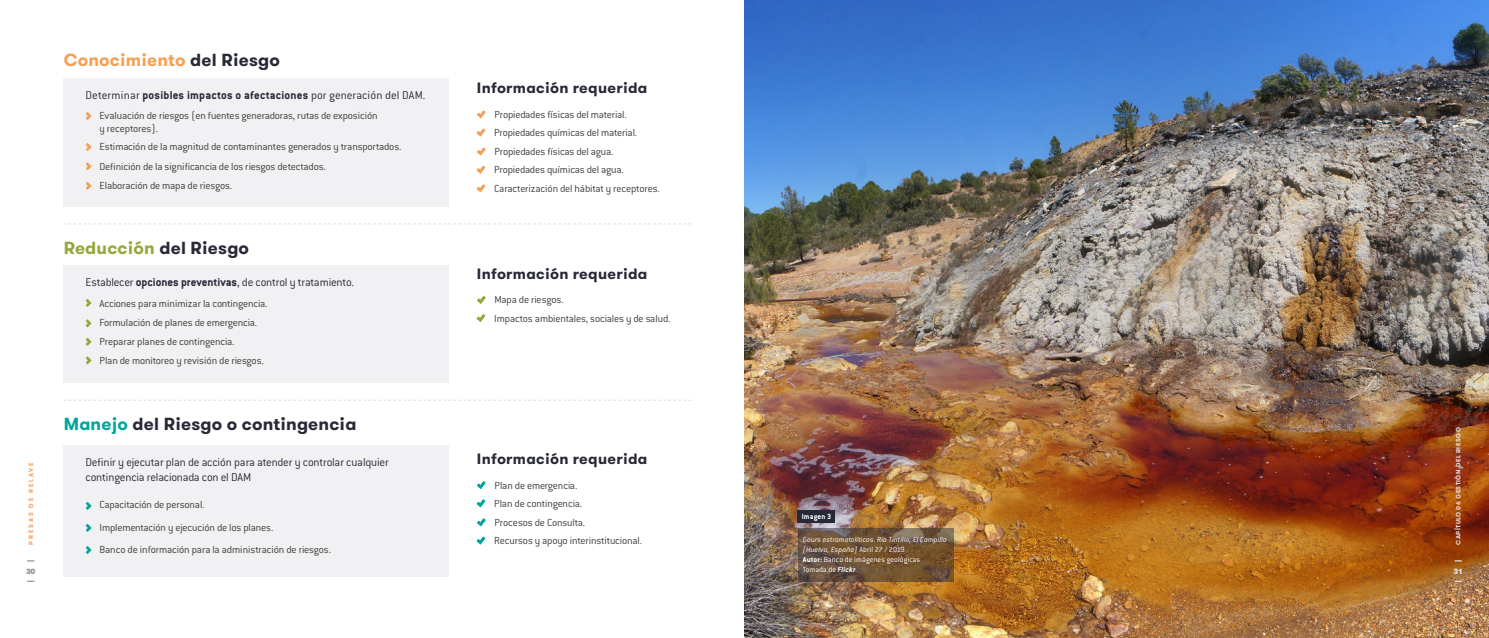
<style>
.page{position:relative;width:1489px;height:638px;background:#fff}
.page>*{position:absolute;margin:0;border:0;box-sizing:border-box;transform-origin:0 0}
.t1{font:700 17.5px "GT Walsheim";letter-spacing:.01em;color:#282937}
.t2{font:700 17.5px "GT Walsheim";letter-spacing:.01em;color:#f5a057}
.t3{font:700 17.5px "GT Walsheim";letter-spacing:.01em;color:#96a83b}
.t4{font:700 15px "GT Walsheim";letter-spacing:.02em;color:#282937}
.t5{font:300 12.5px/15px "Conduit ITC Std";letter-spacing:-.015em;color:#282937}
.t6{font:300 12.5px "Conduit ITC Std";letter-spacing:.005em;color:#282937}
.t7{font:300 11.25px/18.5px "Conduit ITC Std";letter-spacing:-.015em;color:#3c3c3b}
.t8{font:italic 300 8.12px/10px "Conduit ITC Std";letter-spacing:.01em;color:#fff}
.t9{font:700 8.12px "Conduit ITC Std";letter-spacing:.02em;color:#fff}
.t10{font:900 7.5px "GT Walsheim";color:#97939d}
.t11{font:900 7.5px "GT Walsheim";color:#e3e1e5}
.t12{font:700 6.25px "GT Walsheim";letter-spacing:.07em;color:#e3e1e5}
.t13{font:700 6.25px "GT Walsheim";letter-spacing:.28em;color:#f5a057}
.s1{color:#282937}
.s2{font-weight:700}
.s3{color:#00a69d}
.s4{font-style:normal}
.s5{font-weight:700;font-style:normal}
</style>
<div class="page">
<img style="left:744px;top:0;width:744px;height:638px">
<svg style="left:27px;top:580px;width:7px;height:2px"></svg>
<svg style="left:1454px;top:580px;width:7px;height:2px"></svg>
<div style="left:64px;top:78px;width:385px;height:129px;background:#f1f0f2"></div>
<svg style="left:476px;top:110px;width:10px;height:27px"></svg>
<svg style="left:85px;top:112px;width:7px;height:8px"></svg>
<svg style="left:85px;top:143px;width:7px;height:28px"></svg>
<svg style="left:85px;top:181px;width:7px;height:9px"></svg>
<svg style="left:477px;top:147px;width:9px;height:9px"></svg>
<svg style="left:476px;top:165px;width:10px;height:28px"></svg>
<div style="left:64px;top:266px;width:385px;height:117px;background:#f1f0f2"></div>
<svg style="left:85px;top:299px;width:7px;height:8px"></svg>
<svg style="left:85px;top:319px;width:7px;height:46px"></svg>
<svg style="left:476px;top:296px;width:10px;height:26px"></svg>
<svg style="left:64px;top:223px;width:627px;height:1px"></svg>
<div style="left:64px;top:445px;width:385px;height:132px;background:#f1f0f2"></div>
<svg style="left:85px;top:501px;width:7px;height:9px"></svg>
<svg style="left:85px;top:523px;width:7px;height:9px"></svg>
<svg style="left:85px;top:546px;width:7px;height:8px"></svg>
<svg style="left:476px;top:481px;width:10px;height:27px"></svg>
<svg style="left:476px;top:518px;width:10px;height:27px"></svg>
<svg style="left:64px;top:400px;width:627px;height:1px"></svg>
<svg style="left:797px;top:528px;width:156px;height:53px;background:#6e533a"></svg>
<div style="left:797px;top:510px;width:37px;height:12px;background:#282937"></div>
<p class="t13" style="left:27px;top:544px;width:83px;rotate:-90deg">PRESAS DE RELAVE</p>
<p class="t10" style="left:26px;top:567px;width:11px">30</p>
<h1 class="t2" style="left:64px;top:49px;width:218px">Conocimiento <span class="s1">del Riesgo</span></h1>
<p class="t6" style="left:86px;top:89px;width:341px">Determinar <span class="s2">posibles impactos o afectaciones</span> por generación del DAM.</p>
<p class="t7" style="left:99px;top:110px;width:280px;line-height:12.5px">Evaluación de riesgos (en fuentes generadoras, rutas de exposición y receptores).</p>
<p class="t7" style="left:99px;top:136px;width:303px;line-height:20.2px">Estimación de la magnitud de contaminantes generados y transportados.<br>Definición de la significancia de los riesgos detectados.</p>
<p class="t7" style="left:99px;top:177px;width:134px">Elaboración de mapa de riesgos.</p>
<h1 class="t3" style="left:64px;top:237px;width:187px">Reducción <span class="s1">del Riesgo</span></h1>
<p class="t5" style="left:86px;top:275px;width:270px">Establecer <span class="s2">opciones preventivas</span>, de control y tratamiento.</p>
<p class="t7" style="left:99px;top:295px;width:169px;line-height:19px">Acciones para minimizar la contingencia.<br>Formulación de planes de emergencia.<br>Preparar planes de contingencia.</p>
<p class="t7" style="left:99px;top:351px;width:166px">Plan de monitoreo y revisión de riesgos.</p>
<h1 class="t1" style="left:64px;top:413px;width:294px"><span class="s3">Manejo</span> del Riesgo o contingencia</h1>
<p class="t5" style="left:86px;top:455px;width:304px">Definir y ejecutar plan de acción para atender y controlar cualquier contingencia relacionada con el DAM</p>
<p class="t7" style="left:99px;top:494px;width:175px;line-height:22.9px">Capacitación de personal.<br>Implementación y ejecución de los planes.</p>
<p class="t7" style="left:99px;top:541px;width:233px">Banco de información para la administración de riesgos.</p>
<h2 class="t4" style="left:477px;top:79px;width:172px">Información requerida</h2>
<p class="t7" style="left:494px;top:106px;width:144px">Propiedades físicas del material.<br>Propiedades químicas del material.</p>
<p class="t7" style="left:494px;top:143px;width:167px">Propiedades físicas del agua.<br>Propiedades químicas del agua.<br>Caracterización del hábitat y receptores.</p>
<h2 class="t4" style="left:477px;top:264px;width:172px">Información requerida</h2>
<p class="t7" style="left:494px;top:291px;width:178px">Mapa de riesgos.<br>Impactos ambientales, sociales y de salud.</p>
<h2 class="t4" style="left:477px;top:449px;width:172px">Información requerida</h2>
<p class="t7" style="left:494px;top:476px;width:149px">Plan de emergencia.<br>Plan de contingencia.<br>Procesos de Consulta.<br>Recursos y apoyo interinstitucional.</p>
<p class="t9" style="left:801px;top:513px;width:31px">Imagen 3</p>
<p class="t8" style="left:803px;top:535px;width:145px">Gours estromatolíticos. Río Tintillo, El Campillo (Huelva, España) <span class="s4">Abril 27 / 2019<br></span><span class="s5">Autor:</span> <span class="s4">Banco de imágenes geológicas<br>Tomada de</span> <span class="s2">Flickr</span></p>
<p class="t12" style="left:1454px;top:544px;width:119px;rotate:-90deg">CAPÍTULO 06 GESTIÓN DEL RIESGO</p>
<p class="t11" style="left:1453px;top:567px;width:11px">31</p>
</div>
